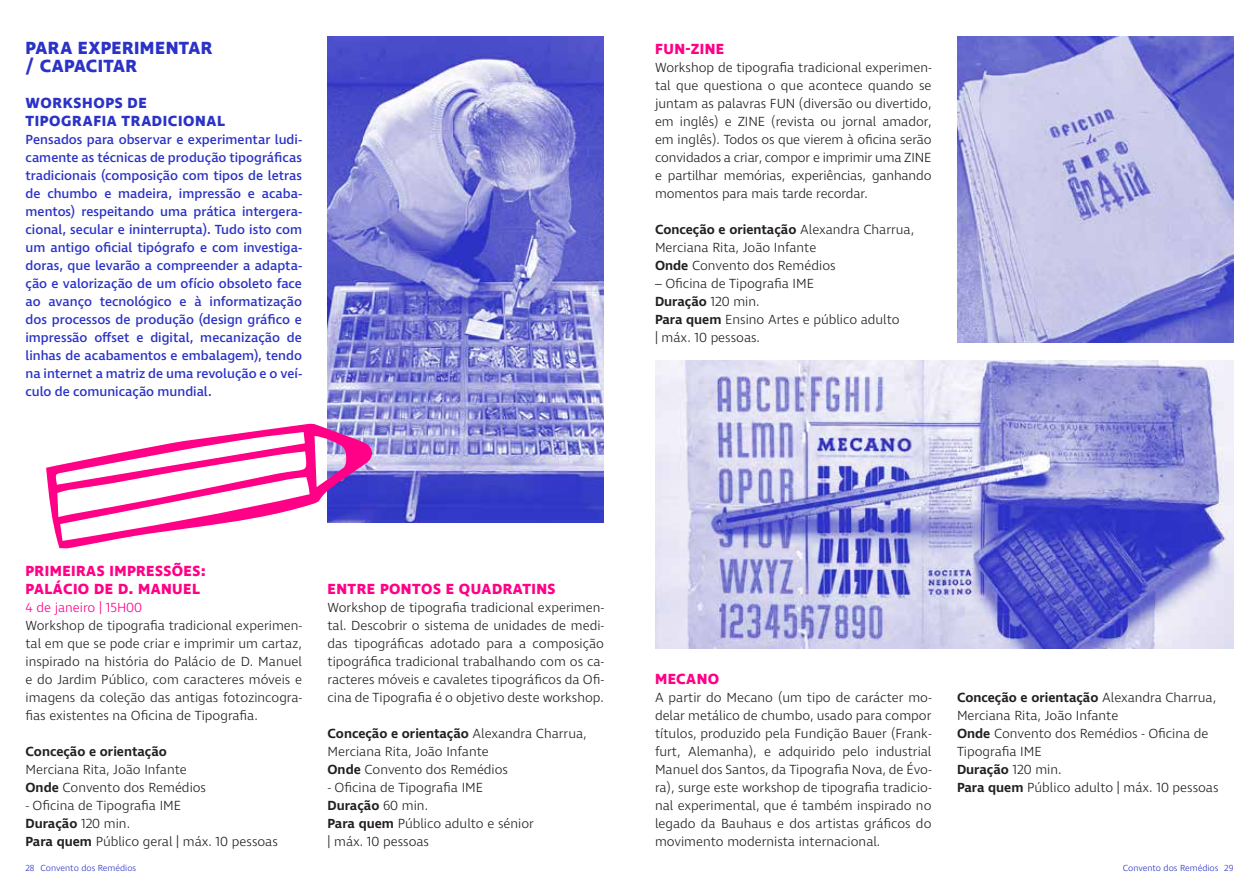
<style>
.page{position:relative;width:1259px;height:893px;background:#fff}
.page>*{position:absolute;margin:0;border:0;box-sizing:border-box;transform-origin:0 0}
.t1{font:700 18px/18px "Ingra";letter-spacing:.02em;color:#2b32c6}
.t2{font:700 15px/18px "Ingra";letter-spacing:.03em;color:#ff0087}
.t3{font:700 15px/18px "Ingra";letter-spacing:.04em;color:#2b32c6}
.t4{font:300 13.5px/18px "Ingra";color:#231f20}
.t5{font:500 13.5px/18px "Ingra";color:#2b32c6;text-align:justify}
.t6{font:600 13.5px "Ingra";color:#231f20}
.t7{font:300 13.5px "Ingra";color:#ff0087}
.t8{font:300 9px "Ingra";color:#2b32c6}
.s1{font-weight:600}
</style>
<div class="page">
<img style="left:655px;top:360px;width:578px;height:288px">
<img style="left:957px;top:36px;width:276px;height:306px">
<img style="left:327px;top:36px;width:277px;height:486px">
<svg style="left:46px;top:424px;width:328px;height:125px"></svg>
<h1 class="t1" style="left:26px;top:40px;width:188px">PARA EXPERIMENTAR / CAPACITAR</h1>
<p class="t3" style="left:26px;top:95px;width:201px">WORKSHOPS DE<br>TIPOGRAFIA TRADICIONAL</p>
<p class="t5" style="left:26px;top:131px;width:278px">Pensados para observar e experimentar ludi&shy;camente as técnicas de produção tipográficas tradicionais (composição com tipos de letras de chumbo e madeira, impressão e acaba&shy;mentos) respeitando uma prática intergera&shy;cional, secular e ininterrupta). Tudo isto com um antigo oficial tipógrafo e com investiga&shy;doras, que levarão a compreender a adapta&shy;ção e valorização de um ofício obsoleto face ao avanço tecnológico e à informatização dos processos de produção (design gráfico e impressão offset e digital, mecanização de linhas de acabamentos e embalagem), tendo na internet a matriz de uma revolução e o veí&shy;culo de comunicação mundial.</p>
<p class="t2" style="left:655px;top:41px;width:71px">FUN-ZINE</p>
<p class="t4" style="left:655px;top:59px;width:278px;text-align:justify">Workshop de tipografia tradicional experimen&shy;tal que questiona o que acontece quando se juntam as palavras FUN (diversão ou divertido, em inglês) e ZINE (revista ou jornal amador, em inglês). Todos os que vierem à oficina serão convidados a criar, compor e imprimir uma ZINE e partilhar memórias, experiências, ganhando momentos para mais tarde recordar.</p>
<p class="t4" style="left:655px;top:221px;width:261px"><span class="s1">Conceção e orientação</span> Alexandra Charrua,<br>Merciana Rita, João Infante<br><span class="s1">Onde</span> Convento dos Remédios</p>
<p class="t4" style="left:655px;top:275px;width:246px">– Oficina de Tipografia IME<br><span class="s1">Duração</span> 120 min.<br><span class="s1">Para quem</span> Ensino Artes e público adulto | máx. 10 pessoas.</p>
<p class="t2" style="left:26px;top:563px;width:181px">PRIMEIRAS IMPRESSÕES:<br>PALÁCIO DE D. MANUEL</p>
<p class="t7" style="left:26px;top:599px;width:118px">4 de janeiro | 15H00</p>
<p class="t4" style="left:26px;top:617px;width:278px;text-align:justify">Workshop de tipografia tradicional experimen&shy;tal em que se pode criar e imprimir um cartaz, inspirado na história do Palácio de D. Manuel e do Jardim Público, com caracteres móveis e imagens da coleção das antigas fotozincogra&shy;fias existentes na Oficina de Tipografia.</p>
<p class="t6" style="left:26px;top:743px;width:143px">Conceção e orientação</p>
<p class="t4" style="left:26px;top:761px;width:182px">Merciana Rita, João Infante<br><span class="s1">Onde</span> Convento dos Remédios</p>
<p class="t4" style="left:26px;top:797px;width:254px">- Oficina de Tipografia IME<br><span class="s1">Duração</span> 120 min.<br><span class="s1">Para quem</span> Público geral | máx. 10 pessoas</p>
<p class="t2" style="left:327px;top:581px;width:229px">ENTRE PONTOS E QUADRATINS</p>
<p class="t4" style="left:327px;top:599px;width:278px;text-align:justify">Workshop de tipografia tradicional experimen&shy;tal. Descobrir o sistema de unidades de medi&shy;das tipográficas adotado para a composição tipográfica tradicional trabalhando com os ca&shy;racteres móveis e cavaletes tipográficos da Ofi&shy;cina de Tipografia é o objetivo deste workshop.</p>
<p class="t4" style="left:327px;top:725px;width:261px"><span class="s1">Conceção e orientação</span> Alexandra Charrua,<br>Merciana Rita, João Infante<br><span class="s1">Onde</span> Convento dos Remédios</p>
<p class="t4" style="left:327px;top:779px;width:208px">- Oficina de Tipografia IME<br><span class="s1">Duração</span> 60 min.<br><span class="s1">Para quem</span> Público adulto e sénior | máx. 10 pessoas</p>
<p class="t2" style="left:655px;top:671px;width:66px">MECANO</p>
<p class="t4" style="left:655px;top:689px;width:278px;text-align:justify">A partir do Mecano (um tipo de carácter mo&shy;delar metálico de chumbo, usado para compor títulos, produzido pela Fundição Bauer (Frank&shy;furt, Alemanha), e adquirido pelo industrial Manuel dos Santos, da Tipografia Nova, de Évo&shy;ra), surge este workshop de tipografia tradicio&shy;nal experimental, que é também inspirado no legado da Bauhaus e dos artistas gráficos do movimento modernista internacional.</p>
<p class="t4" style="left:957px;top:689px;width:263px"><span class="s1">Conceção e orientação</span> Alexandra Charrua,<br>Merciana Rita, João Infante<br><span class="s1">Onde</span> Convento dos Remédios - Oficina de<br>Tipografia IME<br><span class="s1">Duração</span> 120 min.<br><span class="s1">Para quem</span> Público adulto | máx. 10 pessoas</p>
<p class="t8" style="left:26px;top:862px;width:112px">28 Convento dos Remédios</p>
<p class="t8" style="left:1122px;top:862px;width:112px">Convento dos Remédios 29</p>
</div>
